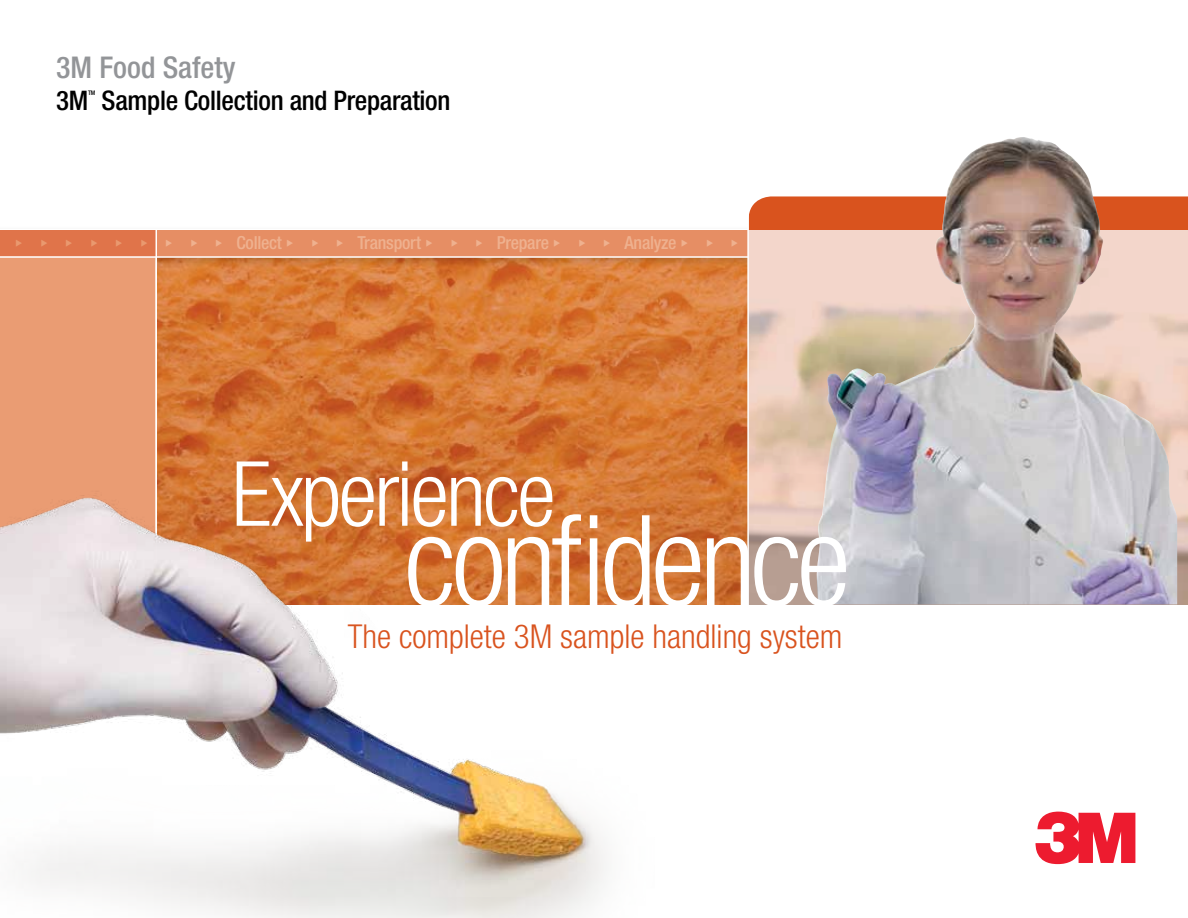
<style>
.page{position:relative;width:1188px;height:918px;background:#fff}
.page>*{position:absolute;margin:0;border:0;box-sizing:border-box;transform-origin:0 0}
.t1{font:300 condensed 126px "Helvetica Neue";letter-spacing:-.04em;color:#fff}
.t2{font:300 condensed 90px "Helvetica Neue";letter-spacing:-.03em;color:#fff}
.t3{font:300 condensed 33px "Helvetica Neue";color:#d9531e}
.t4{font:500 condensed 30px "Helvetica Neue";color:#939598}
.t5{font:500 condensed 27px "Helvetica Neue";letter-spacing:-.01em;color:#000}
.t6{font:500 condensed 18px "Helvetica Neue";letter-spacing:-.015em;color:#efb18f}
.t7{font:500 condensed 6.3px "Helvetica Neue";color:#000}
.s1{font-family:"Minion Pro";font-weight:400;font-stretch:normal;font-size:15px;color:#e9996f}
.s2{font-family:"Minion Pro";font-weight:400;font-stretch:normal;font-size:15px}
</style>
<div class="page">
<img style="left:157px;top:268px;width:590px;height:215px">
<svg style="left:157px;top:258px;width:590px;height:10px;background:#cd7535"></svg>
<div style="left:0;top:230px;width:748px;height:27px;background:linear-gradient(to right,#e27c52,#e8956b)"></div>
<div style="left:749px;top:196px;width:439px;height:34px;background:#d9531e"></div>
<div style="left:0;top:258px;width:156px;height:225px;background:#ea9c73"></div>
<hr style="left:156px;top:229px;width:1px;height:376px;background:#fff">
<hr style="left:0;top:256px;width:748px;height:2px;background:#fff">
<svg style="left:749px;top:230px;width:439px;height:374px;background:#e1c4b5"></svg>
<img style="left:816px;top:138px;width:361px;height:466px">
<hr style="left:747px;top:199px;width:2px;height:413px;background:#fff">
<img style="left:0;top:483px;width:760px;height:435px">
<svg style="left:1035px;top:811px;width:100px;height:53px"></svg>
<h3 class="t4" style="left:56px;top:49px;width:181px">3M Food Safety</h3>
<h3 class="t5" style="left:56px;top:84px;width:34px">3M</h3>
<p class="t7" style="left:88px;top:89px;width:9px">TM</p>
<h3 class="t5" style="left:102px;top:84px;width:350px">Sample Collection and Preparation</h3>
<p class="t6" style="left:15px;top:232px;width:725px"><span class="s1">▶ ▶ ▶ ▶ ▶ ▶</span> <span class="s2">▶ ▶ ▶</span> Collect <span class="s2">▶ ▶ ▶</span> Transport <span class="s2">▶ ▶ ▶</span> Prepare <span class="s2">▶ ▶ ▶</span> Analyze <span class="s2">▶ ▶ ▶</span></p>
<h2 class="t2" style="left:232px;top:442px;width:325px">Experience</h2>
<h1 class="t1" style="left:404px;top:488px;width:448px">confidence</h1>
<h3 class="t3" style="left:348px;top:617px;width:496px">The complete 3M sample handling system</h3>
</div>
